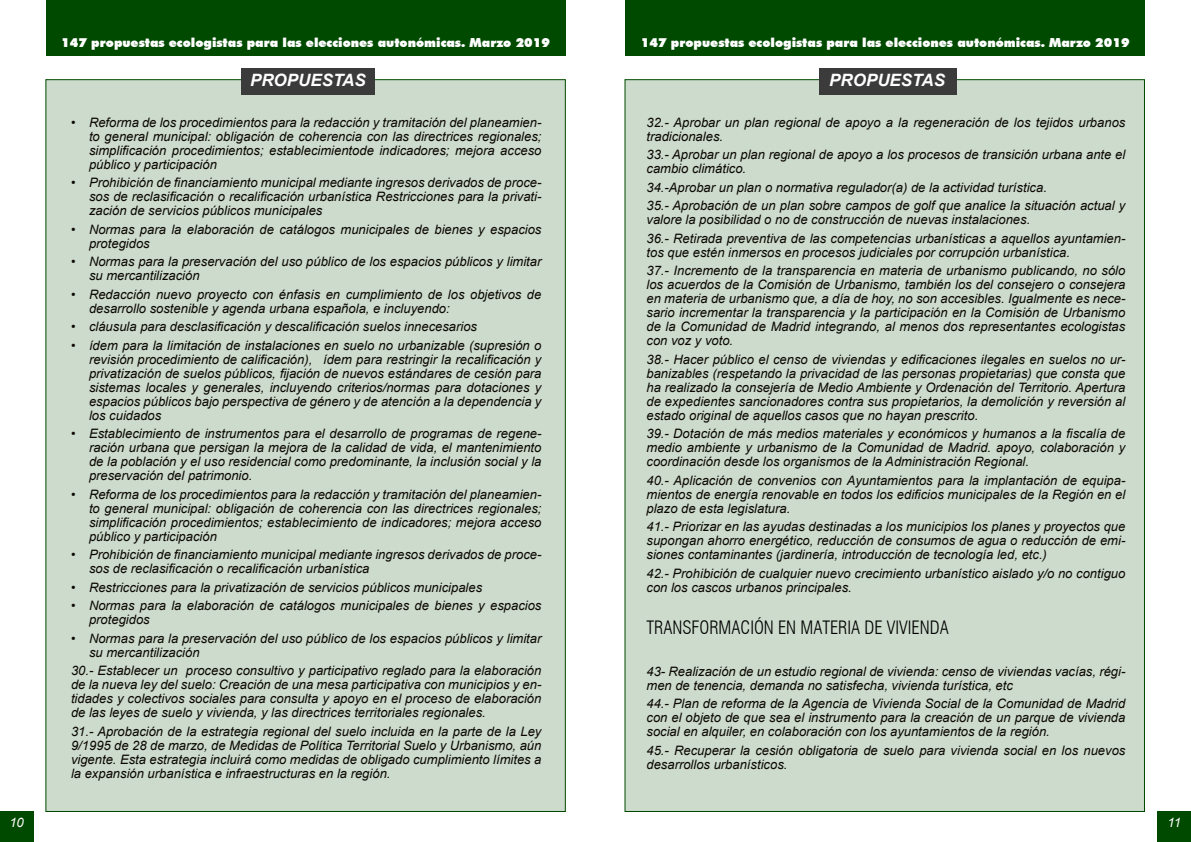
<style>
.page{position:relative;width:1191px;height:842px;background:#fff}
.page>*{position:absolute;margin:0;border:0;box-sizing:border-box;transform-origin:0 0}
.t1{font:300 condensed 18px "Swiss 721 BT";color:#000}
.t2{font:italic 700 17px "Arial";color:#fff}
.t3{font:italic 13px/14px "Arial";color:#0b0700}
.t4{font:italic 13px "Arial";color:#fff}
.t5{font:900 12.5px "Futura BT";color:#fff}
</style>
<div class="page">
<div style="left:46px;top:0;width:519px;height:55px;background:#004a00"></div>
<div style="left:0;top:812px;width:33px;height:30px;background:#004a00"></div>
<div style="left:1157px;top:812px;width:34px;height:30px;background:#004a00"></div>
<div style="left:625px;top:0;width:520px;height:55px;background:#004a00"></div>
<div style="left:624px;top:79px;width:521px;height:733px;background:#ccdbcc;border:1px solid #004a00"></div>
<div style="left:45px;top:79px;width:521px;height:733px;background:#ccdbcc;border:1px solid #004a00"></div>
<div style="left:819px;top:68px;width:137px;height:26px;background:#3b3b3b"></div>
<div style="left:241px;top:68px;width:133px;height:26px;background:#3b3b3b"></div>
<p class="t5" style="left:61px;top:35px;width:490px">147 propuestas ecologistas para las elecciones autonómicas. Marzo 2019</p>
<p class="t5" style="left:641px;top:35px;width:490px">147 propuestas ecologistas para las elecciones autonómicas. Marzo 2019</p>
<h2 class="t2" style="left:250px;top:69px;width:117px">PROPUESTAS</h2>
<h2 class="t2" style="left:829px;top:69px;width:117px">PROPUESTAS</h2>
<p class="t3" style="left:89px;top:115px;width:454px;text-align:justify;text-indent:-18px">• Reforma de los procedimientos para la redacción y tramitación del planeamien&shy;to general municipal: obligación de coherencia con las directrices regionales; simplificación procedimientos; establecimientode indicadores; mejora acceso público y participación</p>
<p class="t3" style="left:89px;top:176px;width:454px;text-align:justify;text-indent:-18px">• Prohibición de financiamiento municipal mediante ingresos derivados de proce&shy;sos de reclasificación o recalificación urbanística Restricciones para la privati&shy;zación de servicios públicos municipales</p>
<p class="t3" style="left:89px;top:222px;width:454px;text-indent:-18px">• Normas para la elaboración de catálogos municipales de bienes y espacios protegidos</p>
<p class="t3" style="left:89px;top:255px;width:454px;text-indent:-18px">• Normas para la preservación del uso público de los espacios públicos y limitar su mercantilización</p>
<p class="t3" style="left:89px;top:287px;width:454px;text-indent:-18px">• Redacción nuevo proyecto con énfasis en cumplimiento de los objetivos de desarrollo sostenible y agenda urbana española, e incluyendo:</p>
<p class="t3" style="left:71px;top:320px;width:407px">• cláusula para desclasificación y descalificación suelos innecesarios</p>
<p class="t3" style="left:89px;top:338px;width:454px;text-align:justify;text-indent:-18px">• ídem para la limitación de instalaciones en suelo no urbanizable (supresión o revisión procedimiento de calificación), ídem para restringir la recalificación y privatización de suelos públicos, fijación de nuevos estándares de cesión para sistemas locales y generales, incluyendo criterios/normas para dotaciones y espacios públicos bajo perspectiva de género y de atención a la dependencia y los cuidados</p>
<p class="t3" style="left:89px;top:427px;width:454px;text-align:justify;text-indent:-18px">• Establecimiento de instrumentos para el desarrollo de programas de regene&shy;ración urbana que persigan la mejora de la calidad de vida, el mantenimiento de la población y el uso residencial como predominante, la inclusión social y la preservación del patrimonio.</p>
<p class="t3" style="left:89px;top:487px;width:454px;text-align:justify;text-indent:-18px">• Reforma de los procedimientos para la redacción y tramitación del planeamien&shy;to general municipal: obligación de coherencia con las directrices regionales; simplificación procedimientos; establecimiento de indicadores; mejora acceso público y participación</p>
<p class="t3" style="left:89px;top:548px;width:454px;text-indent:-18px">• Prohibición de financiamiento municipal mediante ingresos derivados de proce&shy;sos de reclasificación o recalificación urbanística</p>
<p class="t3" style="left:71px;top:580px;width:413px">• Restricciones para la privatización de servicios públicos municipales</p>
<p class="t3" style="left:89px;top:599px;width:454px;text-indent:-18px">• Normas para la elaboración de catálogos municipales de bienes y espacios protegidos</p>
<p class="t3" style="left:89px;top:631px;width:454px;text-indent:-18px">• Normas para la preservación del uso público de los espacios públicos y limitar su mercantilización</p>
<p class="t3" style="left:71px;top:664px;width:472px;text-align:justify">30.- Establecer un proceso consultivo y participativo reglado para la elaboración de la nueva ley del suelo: Creación de una mesa participativa con municipios y en&shy;tidades y colectivos sociales para consulta y apoyo en el proceso de elaboración de las leyes de suelo y vivienda, y las directrices territoriales regionales.</p>
<p class="t3" style="left:71px;top:724px;width:472px;text-align:justify">31.- Aprobación de la estrategia regional del suelo incluida en la parte de la Ley 9/1995 de 28 de marzo, de Medidas de Política Territorial Suelo y Urbanismo, aún vigente. Esta estrategia incluirá como medidas de obligado cumplimiento límites a la expansión urbanística e infraestructuras en la región.</p>
<p class="t3" style="left:646px;top:115px;width:480px">32.- Aprobar un plan regional de apoyo a la regeneración de los tejidos urbanos tradicionales.</p>
<p class="t3" style="left:646px;top:148px;width:480px">33.- Aprobar un plan regional de apoyo a los procesos de transición urbana ante el cambio climático.</p>
<p class="t3" style="left:646px;top:178px;width:480px;line-height:18.5px">34.-Aprobar un plan o normativa regulador(a) de la actividad turística.<br>35.- Aprobación de un plan sobre campos de golf que analice la situación actual y</p>
<p class="t3" style="left:646px;top:211px;width:480px;line-height:18.5px">valore la posibilidad o no de construcción de nuevas instalaciones.<br>36.- Retirada preventiva de las competencias urbanísticas a aquellos ayuntamien-</p>
<p class="t3" style="left:646px;top:243px;width:480px;line-height:18.5px">tos que estén inmersos en procesos judiciales por corrupción urbanística.<br>37.- Incremento de la transparencia en materia de urbanismo publicando, no sólo</p>
<p class="t3" style="left:646px;top:278px;width:480px;text-align:justify">los acuerdos de la Comisión de Urbanismo, también los del consejero o consejera en materia de urbanismo que, a día de hoy, no son accesibles. Igualmente es nece&shy;sario incrementar la transparencia y la participación en la Comisión de Urbanismo de la Comunidad de Madrid integrando, al menos dos representantes ecologistas con voz y voto.</p>
<p class="t3" style="left:646px;top:352px;width:480px;text-align:justify">38.- Hacer público el censo de viviendas y edificaciones ilegales en suelos no ur&shy;banizables (respetando la privacidad de las personas propietarias) que consta que ha realizado la consejería de Medio Ambiente y Ordenación del Territorio. Apertura de expedientes sancionadores contra sus propietarios, la demolición y reversión al estado original de aquellos casos que no hayan prescrito.</p>
<p class="t3" style="left:646px;top:427px;width:480px;text-align:justify">39.- Dotación de más medios materiales y económicos y humanos a la fiscalía de medio ambiente y urbanismo de la Comunidad de Madrid. apoyo, colaboración y coordinación desde los organismos de la Administración Regional.</p>
<p class="t3" style="left:646px;top:473px;width:480px;text-align:justify">40.- Aplicación de convenios con Ayuntamientos para la implantación de equipa&shy;mientos de energía renovable en todos los edificios municipales de la Región en el plazo de esta legislatura.</p>
<p class="t3" style="left:646px;top:520px;width:480px;text-align:justify">41.- Priorizar en las ayudas destinadas a los municipios los planes y proyectos que supongan ahorro energético, reducción de consumos de agua o reducción de emi&shy;siones contaminantes (jardinería, introducción de tecnología led, etc.)</p>
<p class="t3" style="left:646px;top:566px;width:480px">42.- Prohibición de cualquier nuevo crecimiento urbanístico aislado y/o no contiguo con los cascos urbanos principales.</p>
<h1 class="t1" style="left:646px;top:616px;width:304px">TRANSFORMACIÓN EN MATERIA DE VIVIENDA</h1>
<p class="t3" style="left:646px;top:664px;width:480px">43- Realización de un estudio regional de vivienda: censo de viviendas vacías, régi&shy;men de tenencia, demanda no satisfecha, vivienda turística, etc</p>
<p class="t3" style="left:646px;top:697px;width:480px;text-align:justify">44.- Plan de reforma de la Agencia de Vivienda Social de la Comunidad de Madrid con el objeto de que sea el instrumento para la creación de un parque de vivienda social en alquiler, en colaboración con los ayuntamientos de la región.</p>
<p class="t3" style="left:646px;top:743px;width:480px">45.- Recuperar la cesión obligatoria de suelo para vivienda social en los nuevos desarrollos urbanísticos.</p>
<p class="t4" style="left:9px;top:814px;width:16px">10</p>
<p class="t4" style="left:1167px;top:814px;width:15px">11</p>
</div>
